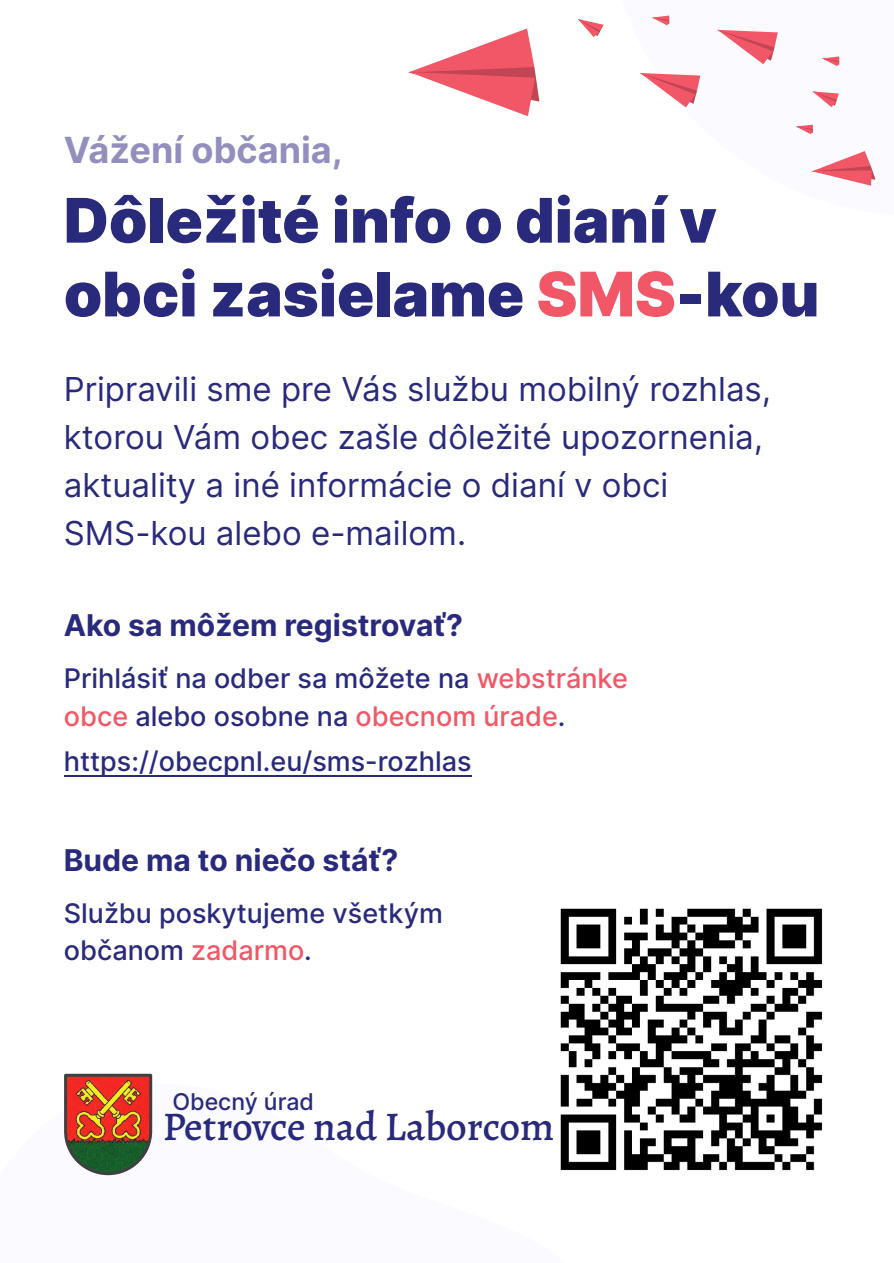
<style>
.page{position:relative;width:894px;height:1263px;background:#fff}
.page>*{position:absolute;margin:0;border:0;box-sizing:border-box;transform-origin:0 0}
.t1{font:900 61.5px/73.8px "Inter";color:#2a2a7c}
.t2{font:500 40.8px "Alegreya";color:#2a2a7c}
.t3{font:700 36px "Inter";color:#928fbc}
.t4{font:33px/48px "Inter";color:#2a2a7c}
.t5{font:700 30px "Inter";color:#2a2a7c}
.t6{font:500 27px/37.8px "Inter";color:#2a2a7c}
.t7{font:500 23.1px "Inter";color:#2a2a7c}
.s1{color:#f25767}
</style>
<div class="page">
<hr style="left:64px;top:775px;width:407px;height:2px;background:#2a2a7c">
<svg style="left:811px;top:151px;width:64px;height:35px"></svg>
<svg style="left:408px;top:29px;width:131px;height:87px"></svg>
<svg style="left:717px;top:30px;width:60px;height:34px"></svg>
<svg style="left:640px;top:73px;width:60px;height:34px"></svg>
<svg style="left:812px;top:91px;width:26px;height:16px"></svg>
<svg style="left:578px;top:19px;width:25px;height:18px"></svg>
<img style="left:835px;top:56px;width:4px;height:11px">
<svg style="left:822px;top:57px;width:16px;height:9px"></svg>
<svg style="left:796px;top:125px;width:16px;height:9px"></svg>
<svg style="left:652px;top:16px;width:17px;height:9px"></svg>
<img style="left:64px;top:1073px;width:89px;height:103px">
<img style="left:560px;top:908px;width:263px;height:263px">
<h3 class="t3" style="left:64px;top:128px;width:280px">Vážení občania,</h3>
<h1 class="t1" style="left:64px;top:183px;width:756px">Dôležité info o dianí v obci zasielame <span class="s1">SMS</span>-kou</h1>
<p class="t4" style="left:64px;top:365px;width:708px">Pripravili sme pre Vás službu mobilný rozhlas, ktorou Vám obec zašle dôležité upozornenia, aktuality a iné informácie o dianí v obci SMS-kou alebo e-mailom.</p>
<p class="t5" style="left:64px;top:607px;width:401px">Ako sa môžem registrovať?</p>
<p class="t6" style="left:64px;top:659px;width:565px">Prihlásiť na odber sa môžete na <span class="s1">webstránke obce</span> alebo osobne na <span class="s1">obecnom úrade</span>.</p>
<p class="t6" style="left:64px;top:742px;width:409px">https://obecpnl.eu/sms-rozhlas</p>
<p class="t5" style="left:64px;top:842px;width:336px">Bude ma to niečo stáť?</p>
<p class="t6" style="left:64px;top:894px;width:380px">Službu poskytujeme všetkým občanom <span class="s1">zadarmo</span>.</p>
<p class="t7" style="left:172px;top:1087px;width:143px">Obecný úrad</p>
<h2 class="t2" style="left:163px;top:1098px;width:393px">Petrovce nad Laborcom</h2>
</div>
